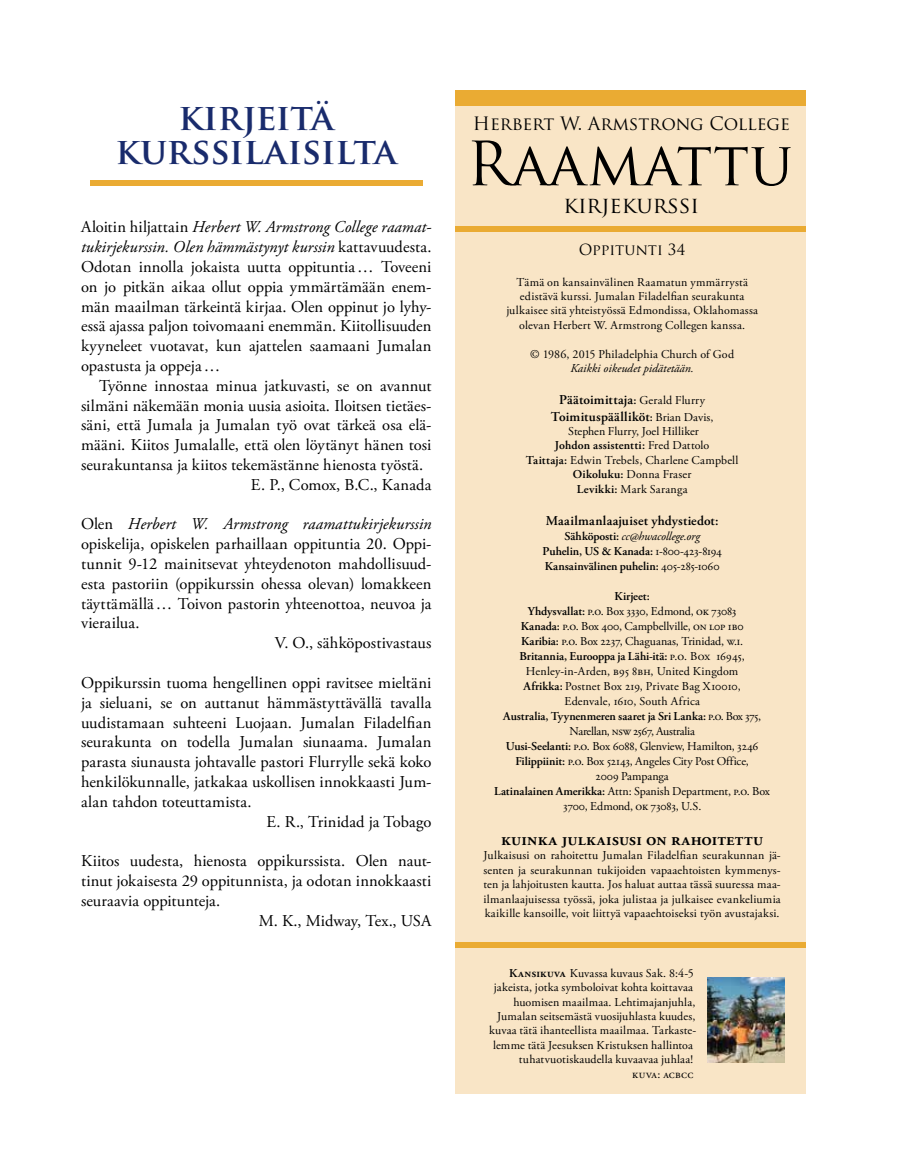
<style>
.page{position:relative;width:905px;height:1175px;background:#fff}
.page>*{position:absolute;margin:0;border:0;box-sizing:border-box;transform-origin:0 0}
.t1{font:59.4px "Trajan Pro";letter-spacing:.005em;color:#000}
.t2{font:700 36px/34.8px "Trajan Pro";color:#192b6c;text-align:center}
.t3{font:22.2px "Trajan Pro";color:#000}
.t4{font:600 18px "Adobe Garamond Pro";letter-spacing:.01em;color:#000}
.t5{font:18px "Trajan Pro";letter-spacing:-.005em;color:#000}
.t6{font:16.5px/19.8px "Adobe Garamond Pro";letter-spacing:-.005em;color:#000;text-align:justify}
.t7{font:italic 16.5px "Adobe Garamond Pro";letter-spacing:.005em;color:#000}
.t8{font:15px "Trajan Pro";color:#000}
.t9{font:600 13.5px/16.2px "Adobe Garamond Pro";letter-spacing:.015em;color:#000;text-align:center}
.t10{font:12px/14.4px "Adobe Garamond Pro";color:#000;text-align:center}
.t11{font:600 12px/15px "Adobe Garamond Pro";letter-spacing:-.005em;color:#000;text-align:center}
.t12{font:italic 12px "Adobe Garamond Pro";color:#000}
.s1{font-style:italic}
.s2{font-style:normal}
.s3{font-size:12px}
.s4{font-weight:400;font-size:12px}
.s5{font-weight:600}
.s6{font-weight:400;font-style:italic}
.s7{font-weight:400}
</style>
<div class="page">
<div style="left:455px;top:90px;width:351px;height:1004px;background:#f9e5c6"></div>
<img style="left:707px;top:977px;width:77px;height:85px">
<div style="left:455px;top:90px;width:351px;height:15px;background:#eaab33"></div>
<div style="left:455px;top:226px;width:351px;height:5px;background:#eaab33"></div>
<div style="left:455px;top:942px;width:351px;height:5px;background:#eaab33"></div>
<div style="left:90px;top:181px;width:332px;height:5px;background:#eaab33"></div>
<h2 class="t2" style="left:116px;top:100px;width:283px">KIRJEITÄ<br>KURSSILAISILTA</h2>
<p class="t6" style="left:81px;top:218px;width:352px">Aloitin hiljattain <span class="s1">Herbert W. Armstrong College raamat&shy;tukirjekurssin. Olen hämmästynyt kurssin</span> kattavuudesta.<br>Odotan innolla jokaista uutta oppituntia… Toveeni on jo pitkän aikaa ollut oppia ymmärtämään enem&shy;män maailman tärkeintä kirjaa. Olen oppinut jo lyhy&shy;essä ajassa paljon toivomaani enemmän. Kiitollisuuden kyyneleet vuotavat, kun ajattelen saamaani Jumalan opastusta ja oppeja…</p>
<h3 class="t6" style="left:99px;top:376px;width:334px">Työnne innostaa minua jatkuvasti, se on avannut</h3>
<h3 class="t6" style="left:81px;top:396px;width:352px">silmäni näkemään monia uusia asioita. Iloitsen tietäes-</h3>
<h3 class="t6" style="left:81px;top:416px;width:352px">säni, että Jumala ja Jumalan työ ovat tärkeä osa elä-</h3>
<h3 class="t6" style="left:81px;top:435px;width:352px">määni. Kiitos Jumalalle, että olen löytänyt hänen tosi</h3>
<h3 class="t6" style="left:81px;top:455px;width:343px">seurakuntansa ja kiitos tekemästänne hienosta työstä.</h3>
<h3 class="t6" style="left:251px;top:475px;width:182px">E. P., Comox, B.C., Kanada</h3>
<h3 class="t7" style="left:81px;top:514px;width:352px"><span class="s2">Olen</span> Herbert W. Armstrong raamattukirjekurssin</h3>
<h3 class="t6" style="left:81px;top:534px;width:352px">opiskelija, opiskelen parhaillaan oppituntia 20. Oppi-</h3>
<h3 class="t6" style="left:81px;top:554px;width:352px">tunnit 9-12 mainitsevat yhteydenoton mahdollisuud-</h3>
<h3 class="t6" style="left:81px;top:574px;width:352px">esta pastoriin (oppikurssin ohessa olevan) lomakkeen</h3>
<h3 class="t6" style="left:81px;top:594px;width:352px">täyttämällä… Toivon pastorin yhteenottoa, neuvoa ja</h3>
<h3 class="t6" style="left:81px;top:614px;width:60px">vierailua.</h3>
<h3 class="t6" style="left:275px;top:633px;width:158px">V. O., sähköpostivastaus</h3>
<h3 class="t6" style="left:81px;top:673px;width:352px">Oppikurssin tuoma hengellinen oppi ravitsee mieltäni</h3>
<h3 class="t6" style="left:81px;top:693px;width:352px">ja sieluani, se on auttanut hämmästyttävällä tavalla</h3>
<h3 class="t6" style="left:81px;top:713px;width:352px">uudistamaan suhteeni Luojaan. Jumalan Filadelfian</h3>
<h3 class="t6" style="left:81px;top:732px;width:352px">seurakunta on todella Jumalan siunaama. Jumalan</h3>
<h3 class="t6" style="left:81px;top:752px;width:352px">parasta siunausta johtavalle pastori Flurrylle sekä koko</h3>
<h3 class="t6" style="left:81px;top:772px;width:352px">henkilökunnalle, jatkakaa uskollisen innokkaasti Jum-</h3>
<h3 class="t6" style="left:81px;top:792px;width:172px">alan tahdon toteuttamista.</h3>
<h3 class="t6" style="left:266px;top:812px;width:166px">E. R., Trinidad ja Tobago</h3>
<h3 class="t6" style="left:81px;top:851px;width:352px">Kiitos uudesta, hienosta oppikurssista. Olen naut-</h3>
<h3 class="t6" style="left:81px;top:871px;width:352px">tinut jokaisesta 29 oppitunnista, ja odotan innokkaasti</h3>
<h3 class="t6" style="left:81px;top:891px;width:141px">seuraavia oppitunteja.</h3>
<h3 class="t6" style="left:259px;top:911px;width:174px">M. K., Midway, Tex., USA</h3>
<h3 class="t5" style="left:473px;top:112px;width:319px">Herbert W. Armstrong College</h3>
<h1 class="t1" style="left:466px;top:126px;width:328px">Raamattu</h1>
<h3 class="t3" style="left:563px;top:191px;width:137px">kirjekurssi</h3>
<p class="t8" style="left:579px;top:240px;width:108px">Oppitunti 34</p>
<p class="t10" style="left:506px;top:275px;width:253px">Tämä on kansainvälinen Raamatun ymmärrystä edistävä kurssi. Jumalan Filadelfian seurakunta julkaisee sitä yhteistyössä Edmondissa, Oklahomassa olevan Herbert W. Armstrong Collegen kanssa.</p>
<p class="t10" style="left:530px;top:347px;width:205px">© 1986, 2015 Philadelphia Church of God</p>
<p class="t12" style="left:570px;top:361px;width:125px">Kaikki oikeudet pidätetään.</p>
<p class="t9" style="left:551px;top:392px;width:164px">Päätoimittaja<span class="s3">:</span> <span class="s4">Gerald Flurry<br></span>Toimituspäälliköt<span class="s3">:</span> <span class="s4">Brian Davis,</span></p>
<p class="t10" style="left:525px;top:424px;width:214px">Stephen Flurry, Joel Hilliker<br><span class="s5">Johdon assistentti:</span> Fred Dattolo<br><span class="s5">Taittaja:</span> Edwin Trebels, Charlene Campbell<br><span class="s5">Oikoluku:</span> Donna Fraser<br><span class="s5">Levikki:</span> Mark Saranga</p>
<p class="t9" style="left:545px;top:513px;width:174px">Maailmanlaajuiset yhdystiedot:</p>
<p class="t11" style="left:542px;top:529px;width:181px">Sähköposti: <span class="s6">cc@hwacollege.org<br></span>Puhelin, US &amp; Kanada: <span class="s7">1-800-423-8194<br></span>Kansainvälinen puhelin: <span class="s7">405-285-1060</span></p>
<p class="t10" style="left:494px;top:589px;width:277px;line-height:15px"><span class="s5">Kirjeet:<br>Yhdysvallat:</span> p.o. Box 3330, Edmond, ok 73083<br><span class="s5">Kanada:</span> p.o. Box 400, Campbellville, on l0p 1b0<br><span class="s5">Karibia:</span> p.o. Box 2237, Chaguanas, Trinidad, w.i.<br><span class="s5">Britannia, Eurooppa ja Lähi-itä:</span> p.o. Box 16945, Henley-in-Arden, b95 8bh, United Kingdom<br><span class="s5">Afrikka:</span> Postnet Box 219, Private Bag X10010,<br>Edenvale, 1610, South Africa<br><span class="s5">Australia, Tyynenmeren saaret ja Sri Lanka:</span> p.o. Box 375, Narellan, nsw 2567, Australia<br><span class="s5">Uusi-Seelanti:</span> p.o. Box 6088, Glenview, Hamilton, 3246<br><span class="s5">Filippiinit:</span> p.o. Box 52143, Angeles City Post Office,<br>2009 Pampanga<br><span class="s5">Latinalainen Amerikka:</span> Attn: Spanish Department, p.o. Box 3700, Edmond, ok 73083, U.S.</p>
<h3 class="t4" style="left:501px;top:829px;width:263px">kuinka julkaisusi on rahoitettu</h3>
<p class="t10" style="left:483px;top:848px;width:299px;text-align:justify">Julkaisusi on rahoitettu Jumalan Filadelfian seurakunnan jä&shy;senten ja seurakunnan tukijoiden vapaaehtoisten kymmenys&shy;ten ja lahjoitusten kautta. Jos haluat auttaa tässä suuressa maa&shy;ilmanlaajuisessa työssä, joka julistaa ja julkaisee evankeliumia kaikille kansoille, voit liittyä vapaaehtoiseksi työn avustajaksi.</p>
<p class="t10" style="left:489px;top:966px;width:208px;text-align:right"><span class="s5">Kansikuva</span> Kuvassa kuvaus Sak. 8:4-5 jakeista, jotka symboloivat kohta koittavaa huomisen maailmaa. Lehtimajanjuhla, Jumalan seitsemästä vuosijuhlasta kuudes, kuvaa tätä ihanteellista maailmaa. Tarkaste&shy;lemme tätä Jeesuksen Kristuksen hallintoa tuhatvuotiskaudella kuvaavaa juhlaa!<br>kuva: acbcc</p>
</div>
